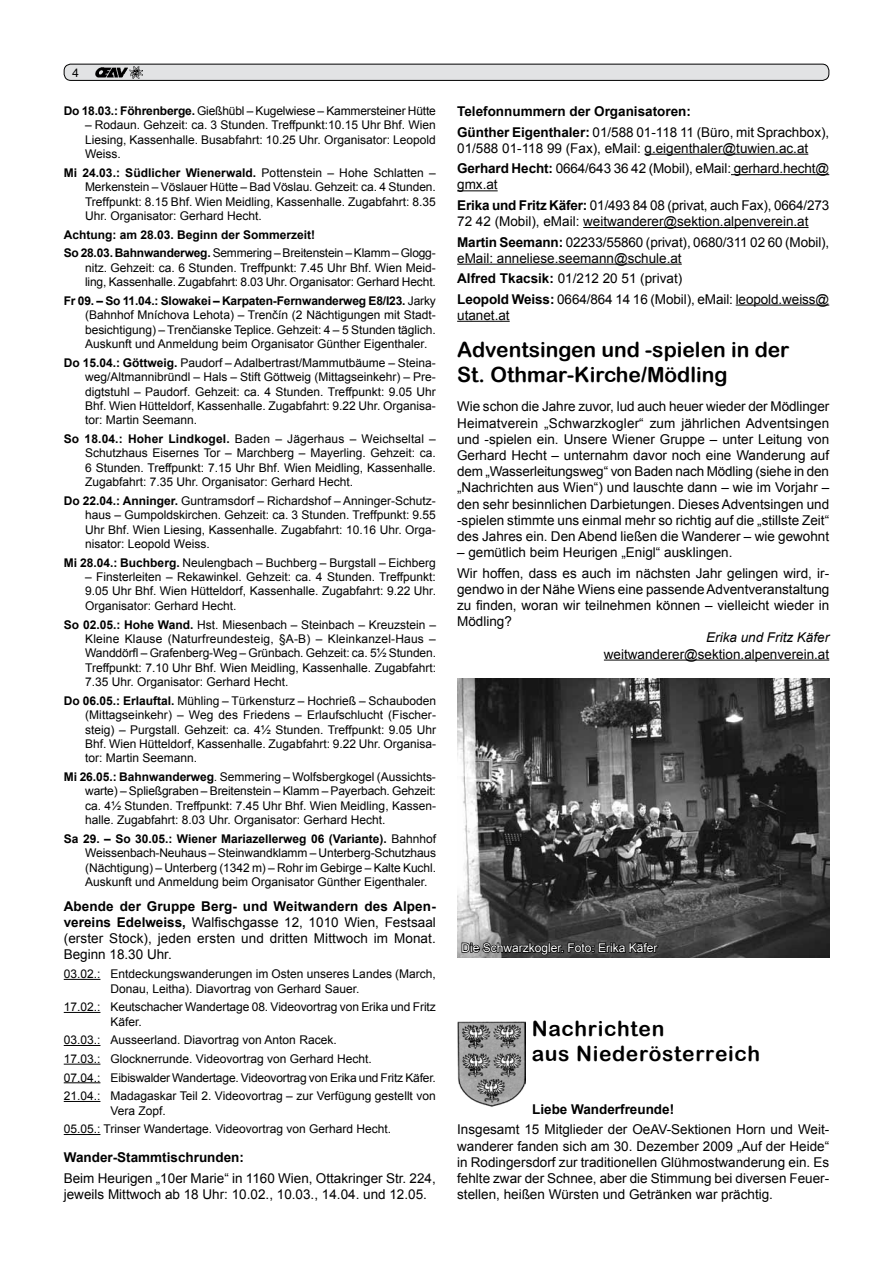
<style>
.page{position:relative;width:893px;height:1263px;background:#fff}
.page>*{position:absolute;margin:0;border:0;box-sizing:border-box;transform-origin:0 0}
.t1{font:21px/25.2px "Arial Rounded MT Bold";color:#000}
.t2{font:21px/25.2px "Arial Rounded MT Bold";letter-spacing:.03em;color:#000}
.t3{font:13.5px/16.2px "Arial";color:#000}
.t4{font:700 13.5px/20.4px "Arial";color:#000}
.t5{font:italic 13.5px "Arial";color:#000}
.t6{font:12px/14.4px "Arial";color:#000;text-align:justify}
.t7{font:700 12px/18.6px "Arial";color:#000}
.t8{font:12px "Arial";color:#fff}
.t9{font:12px "Helvetica";color:#000}
.s1{font-weight:700}
.s2{font-weight:400}
.s3{font-style:italic}
</style>
<div class="page">
<div style="left:64px;top:64px;width:765px;height:16px;background:#e2e3e4;border-radius:7px"></div>
<div style="left:64px;top:64px;width:765px;height:17px;border:1px solid #000;border-radius:7px"></div>
<img style="left:95px;top:67px;width:28px;height:10px">
<svg style="left:123px;top:66px;width:19px;height:13px"></svg>
<hr style="left:64px;top:979px;width:36px;height:1px;background:#000">
<hr style="left:64px;top:1012px;width:36px;height:1px;background:#000">
<hr style="left:64px;top:1045px;width:36px;height:1px;background:#000">
<hr style="left:64px;top:1064px;width:36px;height:1px;background:#000">
<hr style="left:64px;top:1082px;width:36px;height:1px;background:#000">
<hr style="left:64px;top:1101px;width:36px;height:1px;background:#000">
<hr style="left:64px;top:1134px;width:36px;height:1px;background:#000">
<hr style="left:644px;top:154px;width:164px;height:1px;background:#000">
<hr style="left:731px;top:174px;width:98px;height:1px;background:#000">
<hr style="left:457px;top:190px;width:41px;height:1px;background:#000">
<hr style="left:583px;top:227px;width:226px;height:1px;background:#000">
<hr style="left:457px;top:264px;width:225px;height:1px;background:#000">
<hr style="left:736px;top:305px;width:93px;height:1px;background:#000">
<hr style="left:457px;top:321px;width:53px;height:1px;background:#000">
<hr style="left:604px;top:659px;width:225px;height:1px;background:#000">
<img style="left:457px;top:1021px;width:68px;height:86px">
<img style="left:457px;top:678px;width:372px;height:279px">
<svg style="left:461px;top:941px;width:198px;height:17px;background:#363636"></svg>
<p class="t9" style="left:72px;top:65px;width:8px">4</p>
<p class="t6" style="left:64px;top:104px;width:374px"><span class="s1">Do 18.03.: Föhrenberge.</span> Gießhübl – Kugelwiese – Kammersteiner Hütte</p>
<p class="t6" style="left:85px;top:118px;width:352px">– Rodaun. Gehzeit: ca. 3 Stunden. Treffpunkt:10. 15 Uhr Bhf. Wien Liesing, Kassenhalle. Busabfahrt: 10.25 Uhr. Organisator: Leopold Weiss.</p>
<p class="t6" style="left:85px;top:166px;width:352px;text-align:left;text-indent:-21px"><span class="s1">Mi 24.03.: Südlicher Wienerwald.</span> Pottenstein – Hohe Schlatten – Merkenstein – Vöslauer Hütte – Bad Vöslau. Gehzeit: ca. 4 Stunden.<br>Treffpunkt: 8. 15 Bhf. Wien Meidling, Kassenhalle. Zugabfahrt: 8.35<br>Uhr. Organisator: Gerhard Hecht.</p>
<p class="t7" style="left:64px;top:226px;width:373px">Achtung: am 28.03. Beginn der Sommerzeit!<br>So 28.03. Bahnwanderweg. <span class="s2">Semmering – Breitenstein – Klamm – Glogg-</span></p>
<p class="t6" style="left:85px;top:260px;width:352px">nitz. Gehzeit: ca. 6 Stunden. Treffpunkt: 7.45 Uhr Bhf. Wien Meid&shy;ling, Kassenhalle. Zugabfahrt: 8.03 Uhr. Organisator: Gerhard Hecht.</p>
<p class="t6" style="left:85px;top:294px;width:352px;text-indent:-21px"><span class="s1">Fr 09. – So 11.04.: Slowakei – Karpaten-Fernwanderweg E8/I23.</span> Jarky (Bahnhof Mníchova Lehota) – Trenčín (2 Nächtigungen mit Stadt&shy;besichtigung) – Trenčianske Teplice. Gehzeit: 4 – 5 Stunden täglich.<br>Auskunft und Anmeldung beim Organisator Günther Eigenthaler.</p>
<p class="t6" style="left:85px;top:355px;width:352px;text-indent:-21px"><span class="s1">Do 15.04.: Göttweig.</span> Paudorf – Adalbertrast/Mammutbäume – Steina&shy;weg/Altmannibründl – Hals – Stift Göttweig (Mittagseinkehr) – Pre&shy;digtstuhl – Paudorf. Gehzeit: ca. 4 Stunden. Treffpunkt: 9.05 Uhr Bhf. Wien Hütteldorf, Kassenhalle. Zugabfahrt: 9.22 Uhr. Organisa&shy;tor: Martin Seemann.</p>
<p class="t6" style="left:85px;top:432px;width:352px;text-align:left;text-indent:-21px"><span class="s1">So 18.04.: Hoher Lindkogel.</span> Baden – Jägerhaus – Weichseltal – Schutzhaus Eisernes Tor – Marchberg – Mayerling. Gehzeit: ca.<br>6 Stunden. Treffpunkt: 7. 15 Uhr Bhf. Wien Meidling, Kassenhalle.<br>Zugabfahrt: 7.35 Uhr. Organisator: Gerhard Hecht.</p>
<p class="t6" style="left:85px;top:493px;width:352px;text-indent:-21px"><span class="s1">Do 22.04.: Anninger.</span> Guntramsdorf – Richardshof – Anninger-Schutz&shy;haus – Gumpoldskirchen. Gehzeit: ca. 3 Stunden. Treffpunkt: 9.55<br>Uhr Bhf. Wien Liesing, Kassenhalle. Zugabfahrt: 10. 16 Uhr. Orga&shy;nisator: Leopold Weiss.</p>
<p class="t6" style="left:64px;top:555px;width:374px"><span class="s1">Mi 28.04.: Buchberg.</span> Neulengbach – Buchberg – Burgstall – Eichberg</p>
<p class="t6" style="left:85px;top:570px;width:352px;text-align:left">– Finsterleiten – Rekawinkel. Gehzeit: ca. 4 Stunden. Treffpunkt:<br>9.05 Uhr Bhf. Wien Hütteldorf, Kassenhalle. Zugabfahrt: 9.22 Uhr.<br>Organisator: Gerhard Hecht.</p>
<p class="t6" style="left:85px;top:617px;width:352px;text-indent:-21px"><span class="s1">So 02.05.: Hohe Wand.</span> Hst. Miesenbach – Steinbach – Kreuzstein – Kleine Klause (Naturfreundesteig, §A-B) – Kleinkanzel-Haus – Wanddörfl – Grafenberg-Weg – Grünbach. Gehzeit: ca. 5½ Stunden.<br>Treffpunkt: 7. 10 Uhr Bhf. Wien Meidling, Kassenhalle. Zugabfahrt:<br>7.35 Uhr. Organisator: Gerhard Hecht.</p>
<p class="t6" style="left:85px;top:693px;width:352px;text-indent:-21px"><span class="s1">Do 06.05.: Erlauftal.</span> Mühling – Türkensturz – Hochrieß – Schauboden (Mittagseinkehr) – Weg des Friedens – Erlaufschlucht (Fischer&shy;steig) – Purgstall. Gehzeit: ca. 4½ Stunden. Treffpunkt: 9.05 Uhr Bhf. Wien Hütteldorf, Kassenhalle. Zugabfahrt: 9.22 Uhr. Organisa&shy;tor: Martin Seemann.</p>
<p class="t6" style="left:85px;top:770px;width:352px;text-indent:-21px"><span class="s1">Mi 26.05.: Bahnwanderweg</span><span class="s3">.</span> Semmering – Wolfsbergkogel (Aussichts&shy;warte) – Spließgraben – Breitenstein – Klamm – Payerbach. Gehzeit: ca. 4½ Stunden. Treffpunkt: 7.45 Uhr Bhf. Wien Meidling, Kassen&shy;halle. Zugabfahrt: 8.03 Uhr. Organisator: Gerhard Hecht.</p>
<p class="t6" style="left:85px;top:832px;width:352px;text-indent:-21px"><span class="s1">Sa 29. – So 30.05.: Wiener Mariazellerweg 06 (Variante).</span> Bahnhof Weissenbach-Neuhaus – Steinwandklamm – Unterberg-Schutzhaus (Nächtigung) – Unterberg (1342 m) – Rohr im Gebirge – Kalte Kuchl.<br>Auskunft und Anmeldung beim Organisator Günther Eigenthaler.</p>
<p class="t3" style="left:64px;top:898px;width:374px;text-align:justify"><span class="s1">Abende der Gruppe Berg- und Weitwandern des Alpen&shy;vereins Edelweiss,</span> Walfischgasse 12, 1010 Wien, Festsaal (erster Stock), jeden ersten und dritten Mittwoch im Monat.<br>Beginn 18.30 Uhr.</p>
<p class="t6" style="left:111px;top:967px;width:327px;text-indent:-47px">03.02. : Entdeckungswanderungen im Osten unseres Landes (March,<br>Donau, Leitha). Diavortrag von Gerhard Sauer.</p>
<p class="t6" style="left:111px;top:1000px;width:327px;text-indent:-47px">17. 02. : Keutschacher Wandertage 08. Videovortrag von Erika und Fritz<br>Käfer.</p>
<p class="t6" style="left:64px;top:1031px;width:307px;line-height:18.6px">03. 03. : Ausseerland. Diavortrag von Anton Racek.<br>17.03. : Glocknerrunde. Videovortrag von Gerhard Hecht.</p>
<p class="t6" style="left:64px;top:1068px;width:374px;line-height:18.6px">07. 04. : Eibiswalder Wandertage. Videovortrag von Erika und Fritz Käfer.<br>21.04. : Madagaskar Teil 2. Videovortrag – zur Verfügung gestellt von</p>
<p class="t6" style="left:111px;top:1103px;width:55px">Vera Zopf.</p>
<p class="t6" style="left:64px;top:1122px;width:327px">05. 05. : Trinser Wandertage. Videovortrag von Gerhard Hecht.</p>
<p class="t4" style="left:64px;top:1148px;width:182px">Wander-Stammtischrunden:</p>
<p class="t3" style="left:64px;top:1170px;width:374px">Beim Heurigen „10er Marie“ in 1160 Wien, Ottakringer Str. 224, jeweils Mittwoch ab 18 Uhr: 10.02. , 10.03. , 14.04. und 12.05.</p>
<p class="t4" style="left:457px;top:102px;width:374px">Telefonnummern der Organisatoren:<br>Günther Eigenthaler: <span class="s2">01/588 01-118 11 (Büro, mit Sprachbox),</span></p>
<p class="t3" style="left:457px;top:138px;width:374px;line-height:20.4px">01/588 01-118 99 (Fax), eMail: g.eigenthaler@tuwien.ac.at<br><span class="s1">Gerhard Hecht:</span> 0664/643 36 42 (Mobil), eMail: gerhard. hecht@</p>
<p class="t3" style="left:457px;top:175px;width:374px;line-height:20.4px">gmx.at<br><span class="s1">Erika und Fritz Käfer:</span> 01/493 84 08 (privat, auch Fax), 0664/273</p>
<p class="t3" style="left:457px;top:211px;width:374px;line-height:20.4px">72 42 (Mobil), eMail: weitwanderer@sektion.alpenverein.at<br><span class="s1">Martin Seemann:</span> 02233/55860 (privat), 0680/311 02 60 (Mobil),</p>
<p class="t3" style="left:457px;top:248px;width:374px;line-height:20.4px">eMail: anneliese.seemann@schule.at<br><span class="s1">Alfred Tkacsik:</span> 01/212 20 51 (privat)<br><span class="s1">Leopold Weiss:</span> 0664/864 14 16 (Mobil), eMail: leopold.weiss@</p>
<p class="t3" style="left:457px;top:307px;width:54px">utanet.at</p>
<h1 class="t1" style="left:457px;top:337px;width:334px">Adventsingen und -spielen in der<br>St. Othmar-Kirche/Mödling</h1>
<p class="t3" style="left:457px;top:399px;width:374px;text-align:justify">Wie schon die Jahre zuvor, lud auch heuer wieder der Mödlinger Heimatverein „Schwarzkogler“ zum jährlichen Adventsingen und -spielen ein. Unsere Wiener Gruppe – unter Leitung von Gerhard Hecht – unternahm davor noch eine Wanderung auf dem „Wasserleitungsweg“ von Baden nach Mödling (siehe in den „Nachrichten aus Wien“) und lauschte dann – wie im Vorjahr – den sehr besinnlichen Darbietungen. Dieses Adventsingen und -spielen stimmte uns einmal mehr so richtig auf die „stillste Zeit“ des Jahres ein. Den Abend ließen die Wanderer – wie gewohnt</p>
<p class="t3" style="left:457px;top:542px;width:374px;line-height:20.4px">– gemütlich beim Heurigen „Enigl“ ausklingen.<br>Wir hoffen, dass es auch im nächsten Jahr gelingen wird, ir-</p>
<p class="t3" style="left:457px;top:581px;width:374px;text-align:justify">gendwo in der Nähe Wiens eine passende Adventveranstaltung zu finden, woran wir teilnehmen können – vielleicht wieder in Mödling?</p>
<p class="t5" style="left:706px;top:629px;width:125px">Erika und Fritz Käfer</p>
<p class="t3" style="left:604px;top:646px;width:227px">weitwanderer@sektion.alpenverein.at</p>
<p class="t8" style="left:461px;top:940px;width:198px">Die Schwarzkogler. Foto: Erika Käfer</p>
<h1 class="t2" style="left:532px;top:1015px;width:230px">Nachrichten<br>aus Niederösterreich</h1>
<p class="t4" style="left:532px;top:1099px;width:144px">Liebe Wanderfreunde!</p>
<p class="t3" style="left:457px;top:1122px;width:374px;text-align:justify">Insgesamt 15 Mitglieder der OeAV-Sektionen Horn und Weit&shy;wanderer fanden sich am 30. Dezember 2009 „Auf der Heide“ in Rodingersdorf zur traditionellen Glühmostwanderung ein. Es fehlte zwar der Schnee, aber die Stimmung bei diversen Feuer&shy;stellen, heißen Würsten und Getränken war prächtig.</p>
</div>
